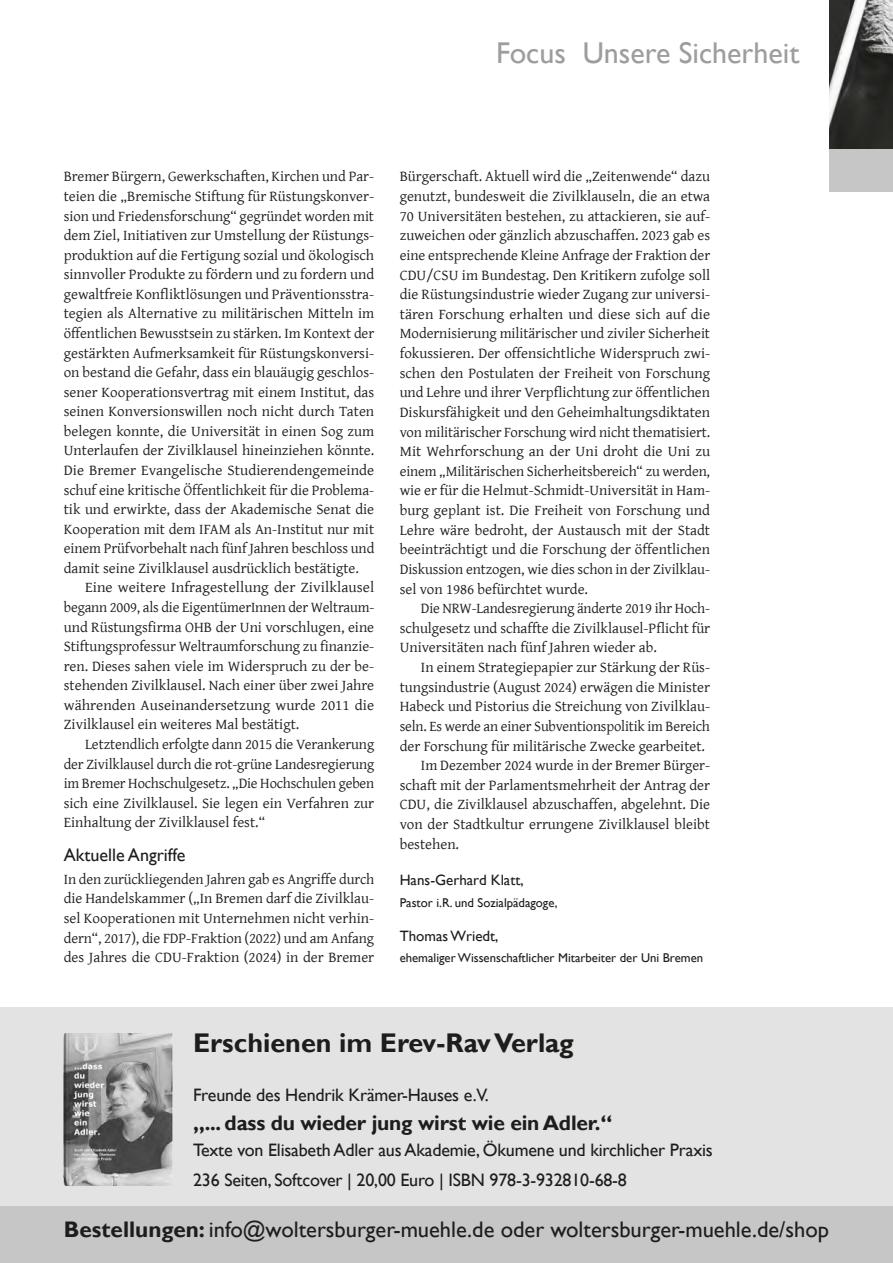
<style>
.page{position:relative;width:893px;height:1263px;background:#fff}
.page>*{position:absolute;margin:0;border:0;box-sizing:border-box;transform-origin:0 0}
.t1{font:30px "Gill Sans";color:#9d9d9c}
.t2{font:700 27px "Gill Sans";color:#1d1d1b}
.t3{font:22.5px "Gill Sans";color:#1d1d1b}
.t4{font:700 21px "Gill Sans";letter-spacing:-.01em;color:#1d1d1b}
.t5{font:18px/30.2px "Gill Sans";letter-spacing:-.01em;color:#1d1d1b}
.t6{font:15px/19.5px "Gentium";color:#1d1d1b;text-align:justify}
.t7{font:15px "Gill Sans";color:#1d1d1b}
.t8{font:12.75px "Gill Sans";color:#1d1d1b}
.s1{font-weight:700}
</style>
<div class="page">
<div style="left:829px;top:149px;width:64px;height:42px;background:#c6c6c6"></div>
<img style="left:829px;top:0;width:64px;height:149px">
<div style="left:0;top:1008px;width:893px;height:255px;background:#e3e3e3"></div>
<div style="left:0;top:1207px;width:893px;height:56px;background:#c6c6c6"></div>
<img style="left:64px;top:1033px;width:108px;height:153px">
<h1 class="t1" style="left:496px;top:35px;width:305px">Focus Unsere Sicherheit</h1>
<p class="t6" style="left:64px;top:166px;width:312px">Bremer Bürgern, Gewerkschaften, Kirchen und Par&shy;teien die „Bremische Stiftung für Rüstungskonver&shy;sion und Friedensforschung“ gegründet worden mit dem Ziel, Initiativen zur Umstellung der Rüstungs&shy;produktion auf die Fertigung sozial und ökologisch sinnvoller Produkte zu fördern und zu fordern und gewaltfreie Konfliktlösungen und Präventionsstra&shy;tegien als Alternative zu militärischen Mitteln im öffentlichen Bewusstsein zu stärken. Im Kontext der gestärkten Aufmerksamkeit für Rüstungskonversi&shy;on bestand die Gefahr, dass ein blauäugig geschlos&shy;sener Kooperationsvertrag mit einem Institut, das seinen Konversionswillen noch nicht durch Taten belegen konnte, die Universität in einen Sog zum Unterlaufen der Zivilklausel hineinziehen könnte.<br>Die Bremer Evangelische Studierendengemeinde schuf eine kritische Öffentlichkeit für die Problema&shy;tik und erwirkte, dass der Akademische Senat die Kooperation mit dem IFAM als An-Institut nur mit einem Prüfvorbehalt nach fünf Jahren beschloss und damit seine Zivilklausel ausdrücklich bestätigte.</p>
<p class="t6" style="left:64px;top:577px;width:312px;text-indent:21px">Eine weitere Infragestellung der Zivilklausel begann 2009, als die EigentümerInnen der Weltraum&shy;und Rüstungsfirma OHB der Uni vorschlugen, eine Stiftungsprofessur Weltraumforschung zu finanzie&shy;ren. Dieses sahen viele im Widerspruch zu der be&shy;stehenden Zivilklausel. Nach einer über zwei Jahre währenden Auseinandersetzung wurde 2011 die Zivilklausel ein weiteres Mal bestätigt.</p>
<p class="t6" style="left:64px;top:733px;width:312px;text-indent:21px">Letztendlich erfolgte dann 2015 die Verankerung der Zivilklausel durch die rot-grüne Landesregierung im Bremer Hochschulgesetz. „Die Hochschulen geben sich eine Zivilklausel. Sie legen ein Verfahren zur Einhaltung der Zivilklausel fest.“</p>
<p class="t5" style="left:64px;top:840px;width:123px">Aktuelle Angriffe</p>
<p class="t6" style="left:64px;top:868px;width:312px">In den zurückliegenden Jahren gab es Angriffe durch die Handelskammer („In Bremen darf die Zivilklau&shy;sel Kooperationen mit Unternehmen nicht verhin&shy;dern“, 2017), die FDP-Fraktion (2022) und am Anfang des Jahres die CDU-Fraktion (2024) in der Bremer</p>
<p class="t6" style="left:400px;top:166px;width:312px">Bürgerschaft. Aktuell wird die „Zeitenwende“ dazu genutzt, bundesweit die Zivilklauseln, die an etwa 70 Universitäten bestehen, zu attackieren, sie auf&shy;zuweichen oder gänzlich abzuschaffen. 2023 gab es eine entsprechende Kleine Anfrage der Fraktion der CDU/CSU im Bundestag. Den Kritikern zufolge soll die Rüstungsindustrie wieder Zugang zur universi&shy;tären Forschung erhalten und diese sich auf die Modernisierung militärischer und ziviler Sicherheit fokussieren. Der offensichtliche Widerspruch zwi&shy;schen den Postulaten der Freiheit von Forschung und Lehre und ihrer Verpflichtung zur öffentlichen Diskursfähigkeit und den Geheimhaltungsdiktaten von militärischer Forschung wird nicht thematisiert.<br>Mit Wehrforschung an der Uni droht die Uni zu einem „Militärischen Sicherheitsbereich“ zu werden, wie er für die Helmut-Schmidt-Universität in Ham&shy;burg geplant ist. Die Freiheit von Forschung und Lehre wäre bedroht, der Austausch mit der Stadt beeinträchtigt und die Forschung der öffentlichen Diskussion entzogen, wie dies schon in der Zivilklau&shy;sel von 1986 befürchtet wurde.</p>
<p class="t6" style="left:400px;top:598px;width:312px;text-indent:21px">Die NRW-Landesregierung änderte 2019 ihr Hoch&shy;schulgesetz und schaffte die Zivilklausel-Pflicht für Universitäten nach fünf Jahren wieder ab.</p>
<p class="t6" style="left:421px;top:656px;width:291px">In einem Strategiepapier zur Stärkung der Rüs-</p>
<p class="t6" style="left:400px;top:676px;width:312px">tungsindustrie (August 2024) erwägen die Minister</p>
<p class="t6" style="left:400px;top:696px;width:312px">Habeck und Pistorius die Streichung von Zivilklau-</p>
<p class="t6" style="left:400px;top:715px;width:312px">seln. Es werde an einer Subventionspolitik im Bereich</p>
<p class="t6" style="left:400px;top:735px;width:307px">der Forschung für militärische Zwecke gearbeitet.</p>
<p class="t6" style="left:421px;top:755px;width:291px">Im Dezember 2024 wurde in der Bremer Bürger-</p>
<p class="t6" style="left:400px;top:774px;width:312px">schaft mit der Parlamentsmehrheit der Antrag der</p>
<p class="t6" style="left:400px;top:794px;width:312px">CDU, die Zivilklausel abzuschaffen, abgelehnt. Die</p>
<p class="t6" style="left:400px;top:813px;width:312px">von der Stadtkultur errungene Zivilklausel bleibt</p>
<p class="t6" style="left:400px;top:833px;width:61px">bestehen.</p>
<p class="t7" style="left:400px;top:871px;width:125px">Hans-Gerhard Klatt,</p>
<p class="t8" style="left:400px;top:895px;width:159px">Pastor i.R. und Sozialpädagoge,</p>
<p class="t7" style="left:400px;top:927px;width:100px">Thomas Wriedt,</p>
<p class="t8" style="left:400px;top:950px;width:305px">ehemaliger Wissenschaftlicher Mitarbeiter der Uni Bremen</p>
<h2 class="t2" style="left:193px;top:1027px;width:382px">Erschienen im Erev-Rav Verlag</h2>
<p class="t5" style="left:193px;top:1080px;width:297px">Freunde des Hendrik Krämer-Hauses e.V.</p>
<h3 class="t4" style="left:193px;top:1110px;width:421px">„... dass du wieder jung wirst wie ein Adler.“</h3>
<p class="t5" style="left:193px;top:1135px;width:521px">Texte von Elisabeth Adler aus Akademie, Ökumene und kirchlicher Praxis<br>236 Seiten, Softcover | 20,00 Euro | ISBN 978-3-932810-68-8</p>
<h3 class="t3" style="left:64px;top:1217px;width:767px"><span class="s1">Bestellungen:</span> info@woltersburger-muehle.de oder woltersburger-muehle.de/shop</h3>
</div>
